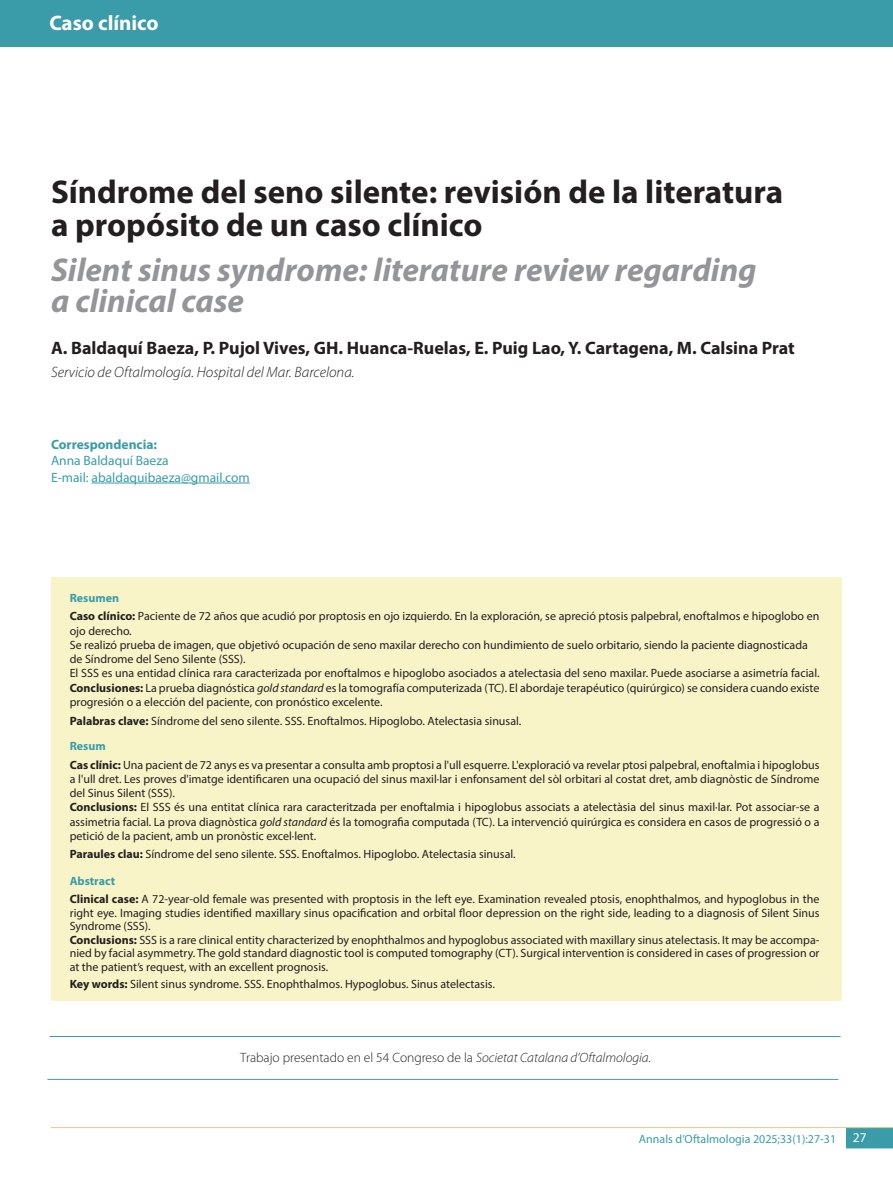
<style>
.page{position:relative;width:893px;height:1191px;background:#fff}
.page>*{position:absolute;margin:0;border:0;box-sizing:border-box;transform-origin:0 0}
.Título{font:700 33px/33px "Myriad Pro";color:#231f20}
.Título-2{font:italic 700 33px/31.5px "Myriad Pro";color:#939598}
.Subtítulo_1{font:700 21px "Myriad Pro";color:#fff}
.autores{font:700 18px "Myriad Pro";color:#231f20}
.Credit_autor{font:italic 300 15px "Myriad Pro";color:#231f20}
.Texto_nota_pie{font:300 13.5px "Myriad Pro";color:#231f20}
.correspondencia{font:13.5px/16.2px "Myriad Pro";color:#3a9ca8}
.Resumen{font:12px/14.2px "Myriad Pro";color:#231f20;text-align:justify}
.t1{font:12px "Myriad Pro";color:#3a9ca8}
.Resumen-2{font:700 12px "Myriad Pro";color:#3a9ca8}
.s1{font-weight:700}
.s2{font-style:italic}
.s3{font-size:13.5px;color:#fff}
</style>
<div class="page">
<svg style="left:846px;top:1128px;width:47px;height:20px"></svg>
<hr style="left:51px;top:1127px;width:842px;height:1px;background:#f3c67c">
<div style="left:51px;top:577px;width:791px;height:424px;background:#f9f4c8"></div>
<hr style="left:92px;top:482px;width:158px;height:1px;background:#3a9ca8">
<hr style="left:50px;top:1036px;width:791px;height:1px;background:#3a9ca8">
<div style="left:0;top:0;width:893px;height:47px;background:#3a9ca8"></div>
<div style="left:49px;top:14px;width:455px;height:26px;background:#3a9ca8"></div>
<hr style="left:47px;top:1079px;width:791px;height:1px;background:#3a9ca8">
<p class="Subtítulo_1" style="left:49px;top:9px;width:111px">Caso clínico</p>
<p class="Título" style="left:51px;top:175px;width:734px">Síndrome del seno silente: revisión de la literatura a propósito de un caso clínico</p>
<p class="Título-2" style="left:51px;top:253px;width:707px">Silent sinus syndrome: literature review regarding a clinical case</p>
<p class="autores" style="left:51px;top:337px;width:745px">A. Baldaquí Baeza, P. Pujol Vives, GH. Huanca-Ruelas, E. Puig Lao, Y. Cartagena, M. Calsina Prat</p>
<p class="Credit_autor" style="left:51px;top:363px;width:305px">Servicio de Oftalmología. Hospital del Mar. Barcelona.</p>
<p class="correspondencia" style="left:51px;top:436px;width:200px"><span class="s1">Correspondencia:<br></span>Anna Baldaquí Baeza<br>E-mail: abaldaquibaeza@gmail.com</p>
<p class="Resumen-2" style="left:70px;top:590px;width:51px">Resumen</p>
<p class="Resumen" style="left:70px;top:609px;width:751px"><span class="s1">Caso clínico:</span> Paciente de 72 años que acudió por proptosis en ojo izquierdo. En la exploración, se apreció ptosis palpebral, enoftalmos e hipoglobo en ojo derecho.</p>
<p class="Resumen" style="left:70px;top:637px;width:740px">Se realizó prueba de imagen, que objetivó ocupación de seno maxilar derecho con hundimiento de suelo orbitario, siendo la paciente diagnosticada</p>
<p class="Resumen" style="left:70px;top:652px;width:178px">de Síndrome del Seno Silente (SSS).</p>
<p class="Resumen" style="left:70px;top:666px;width:751px">El SSS es una entidad clínica rara caracterizada por enoftalmos e hipoglobo asociados a atelectasia del seno maxilar. Puede asociarse a asimetría facial.<br><span class="s1">Conclusiones:</span> La prueba diagnóstica <span class="s2">gold standard</span> es la tomografía computerizada (TC). El abordaje terapéutico (quirúrgico) se considera cuando existe progresión o a elección del paciente, con pronóstico excelente.</p>
<p class="Resumen" style="left:70px;top:713px;width:453px"><span class="s1">Palabras clave:</span> Síndrome del seno silente. SSS. Enoftalmos. Hipoglobo. Atelectasia sinusal.</p>
<p class="Resumen-2" style="left:70px;top:738px;width:37px">Resum</p>
<p class="Resumen" style="left:70px;top:757px;width:751px"><span class="s1">Cas clínic:</span> Una pacient de 72 anys es va presentar a consulta amb proptosi a l'ull esquerre. L'exploració va revelar ptosi palpebral, enoftalmia i hipoglobus a l'ull dret. Les proves d'imatge identificaren una ocupació del sinus maxil·lar i enfonsament del sòl orbitari al costat dret, amb diagnòstic de Síndrome del Sinus Silent (SSS).</p>
<p class="Resumen" style="left:70px;top:800px;width:751px"><span class="s1">Conclusions:</span> El SSS és una entitat clínica rara caracteritzada per enoftalmia i hipoglobus associats a atelectàsia del sinus maxil·lar. Pot associar-se a assimetria facial. La prova diagnòstica <span class="s2">gold standard</span> és la tomografia computada (TC). La intervenció quirúrgica es considera en casos de progressió o a petició de la pacient, amb un pronòstic excel·lent.</p>
<p class="Resumen" style="left:70px;top:847px;width:447px"><span class="s1">Paraules clau:</span> Síndrome del seno silente. SSS. Enoftalmos. Hipoglobo. Atelectasia sinusal.</p>
<p class="Resumen-2" style="left:70px;top:873px;width:47px">Abstract</p>
<p class="Resumen" style="left:70px;top:892px;width:751px;line-height:13.5px"><span class="s1">Clinical case:</span> A 72-year-old female was presented with proptosis in the left eye. Examination revealed ptosis, enophthalmos, and hypoglobus in the right eye. Imaging studies identified maxillary sinus opacification and orbital floor depression on the right side, leading to a diagnosis of Silent Sinus Syndrome (SSS).</p>
<p class="Resumen" style="left:70px;top:932px;width:751px;line-height:13.5px"><span class="s1">Conclusions:</span> SSS is a rare clinical entity characterized by enophthalmos and hypoglobus associated with maxillary sinus atelectasis. It may be accompa&shy;nied by facial asymmetry. The gold standard diagnostic tool is computed tomography (CT). Surgical intervention is considered in cases of progression or at the patient’s request, with an excellent prognosis.</p>
<p class="Resumen" style="left:70px;top:977px;width:427px"><span class="s1">Key words:</span> Silent sinus syndrome. SSS. Enophthalmos. Hypoglobus. Sinus atelectasis.</p>
<p class="Texto_nota_pie" style="left:240px;top:1049px;width:412px">Trabajo presentado en el 54 Congreso de la <span class="s2">Societat Catalana d’Oftalmologia.</span></p>
<p class="t1" style="left:639px;top:1131px;width:229px">Annals d’Oftalmologia 2025;33(1):27-31 <span class="s3">27</span></p>
</div>
